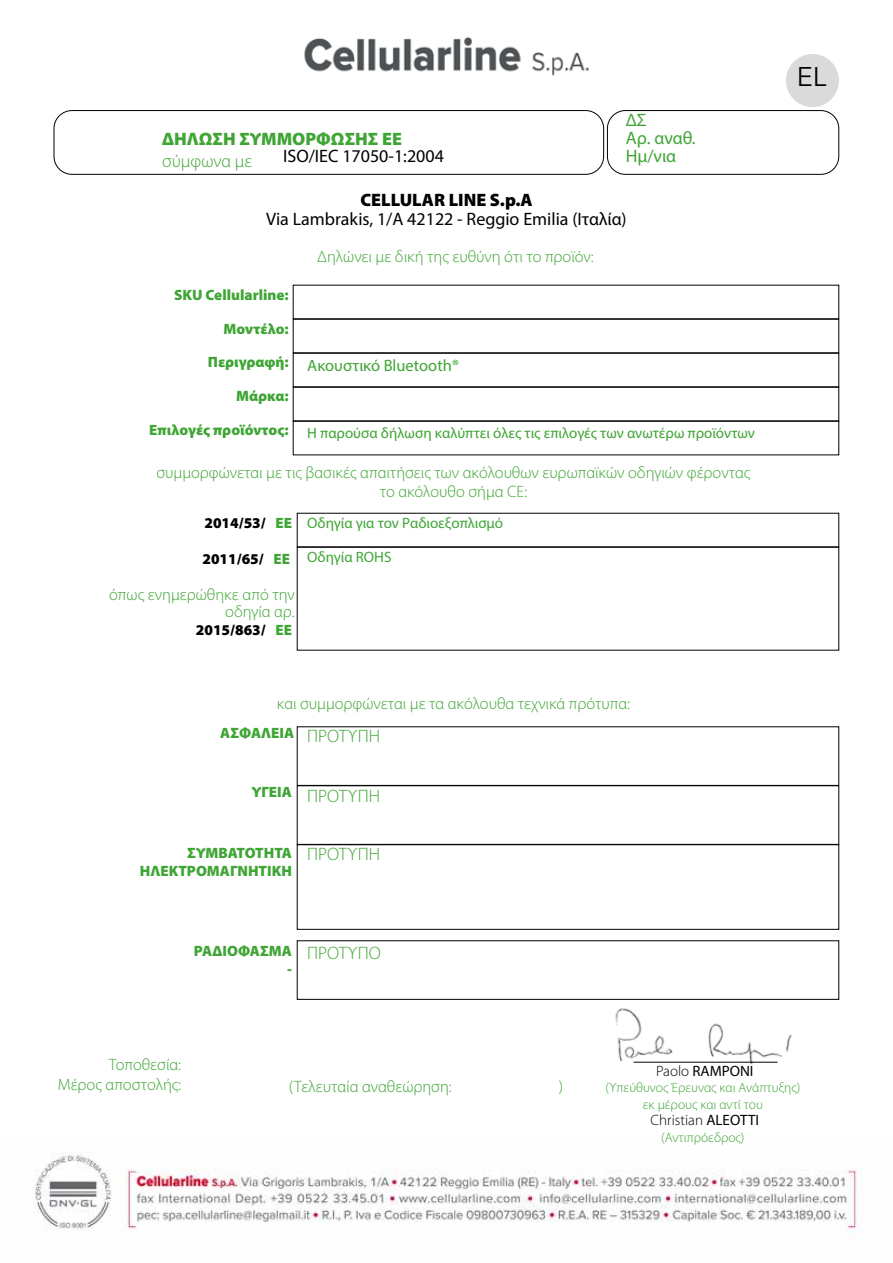
<style>
.page{position:relative;width:893px;height:1263px;background:#fff}
.page>*{position:absolute;margin:0;border:0;box-sizing:border-box;transform-origin:0 0}
.t1{font:27px "Avenir";color:#000}
.t2{font:18px "Myriad Pro";color:#000}
.t3{font:300 18px "Myriad Pro";color:#3fa535}
.t4{font:900 18px "Myriad Pro";color:#3fa535}
.t5{font:900 18px "Myriad Pro";color:#000}
.t6{font:18px/18px "Myriad Pro";color:#3fa535}
.t7{font:300 16.5px/19.5px "Myriad Pro";color:#3fa535;text-align:right}
.t8{font:16.5px "Myriad Pro";color:#3fa535}
.t9{font:900 15px/18px "Myriad Pro";color:#3fa535;text-align:right}
.t10{font:15px "Myriad Pro";color:#3fa535}
.t11{font:900 15px "Myriad Pro";color:#000}
.t12{font:300 15px "Myriad Pro";color:#000}
.t13{font:15px "Myriad Pro";color:#000}
.t14{font:300 13.5px/16.5px "Myriad Pro";color:#3fa535;text-align:center}
.s1{font-weight:300}
.s2{font-weight:400}
</style>
<div class="page">
<img style="left:53px;top:37px;width:787px;height:92px">
<img style="left:35px;top:1152px;width:827px;height:83px">
<div style="left:786px;top:54px;width:53px;height:53px;background:#dadada;border-radius:50%"></div>
<div style="left:54px;top:110px;width:550px;height:65px;border:1px solid #000;border-radius:18px"></div>
<img style="left:609px;top:999px;width:190px;height:66px">
<div style="left:607px;top:110px;width:232px;height:65px;border:1px solid #000;border-radius:18px"></div>
<div style="left:293px;top:285px;width:546px;height:34px;border:1px solid #000"></div>
<div style="left:293px;top:319px;width:546px;height:34px;border:1px solid #000"></div>
<div style="left:297px;top:547px;width:542px;height:103px;border:1px solid #000"></div>
<div style="left:293px;top:353px;width:546px;height:34px;border:1px solid #000"></div>
<div style="left:297px;top:785px;width:542px;height:59px;border:1px solid #000"></div>
<div style="left:297px;top:844px;width:542px;height:85px;border:1px solid #000"></div>
<div style="left:293px;top:387px;width:546px;height:34px;border:1px solid #000"></div>
<div style="left:293px;top:421px;width:546px;height:34px;border:1px solid #000"></div>
<hr style="left:634px;top:1062px;width:143px;height:1px;background:#000">
<p class="t6" style="left:626px;top:111px;width:71px">ΔΣ<br>Αρ. αναθ.<br>Ημ/νια</p>
<p class="t4" style="left:162px;top:129px;width:241px">∆ΗΛΩΣΗ ΣΥΜΜΟΡΦΩΣΗΣ ΕΕ</p>
<p class="t3" style="left:162px;top:151px;width:91px">σύμφωνα με</p>
<p class="t2" style="left:283px;top:145px;width:162px">ISO/IEC 17050-1:2004</p>
<p class="t5" style="left:360px;top:190px;width:174px">CELLULAR LINE S.p.A</p>
<p class="t2" style="left:266px;top:208px;width:362px">Via Lambrakis, 1/A 42122 - Reggio Emilia (Ιταλία)</p>
<p class="t7" style="left:317px;top:247px;width:278px">∆ηλώνει με δική της ευθύνη ότι το προϊόν:</p>
<p class="t9" style="left:174px;top:286px;width:116px">SKU Cellularline:</p>
<p class="t9" style="left:223px;top:320px;width:67px">Μοντέλο:</p>
<p class="t9" style="left:208px;top:353px;width:82px">Περιγραφή:</p>
<p class="t9" style="left:236px;top:387px;width:54px">Μάρκα:</p>
<p class="t9" style="left:149px;top:421px;width:141px">Επιλογές προϊόντος:</p>
<p class="t7" style="left:157px;top:463px;width:595px;text-align:center">συμμορφώνεται με τις βασικές απαιτήσεις των ακόλουθων ευρωπαϊκών οδηγιών φέροντας το ακόλουθο σήμα CE:</p>
<p class="t8" style="left:307px;top:355px;width:153px">Ακουστικό Bluetooth®</p>
<p class="t10" style="left:307px;top:424px;width:449px">Η παρούσα δήλωση καλύπτει όλες τις επιλογές των ανωτέρω προϊόντων</p>
<p class="t11" style="left:204px;top:514px;width:63px">2014/53/</p>
<p class="t9" style="left:275px;top:514px;width:18px">EE</p>
<p class="t11" style="left:202px;top:550px;width:63px">2011/65/</p>
<p class="t9" style="left:274px;top:550px;width:18px">EE</p>
<p class="t7" style="left:109px;top:587px;width:187px;line-height:16.5px">όπως ενημερώθηκε από την οδηγία αρ.</p>
<p class="t11" style="left:196px;top:621px;width:71px">2015/863/</p>
<p class="t9" style="left:275px;top:621px;width:18px">EE</p>
<p class="t10" style="left:307px;top:514px;width:197px">Οδηγία για τον Ραδιοεξοπλισμό</p>
<p class="t10" style="left:307px;top:548px;width:86px">Οδηγία ROHS</p>
<p class="t7" style="left:277px;top:694px;width:355px">και συμμορφώνεται με τα ακόλουθα τεχνικά πρότυπα:</p>
<p class="t9" style="left:220px;top:724px;width:75px">ΑΣΦΑΛΕΙΑ</p>
<p class="t3" style="left:307px;top:726px;width:74px">ΠΡΟΤΥΠΗ</p>
<p class="t9" style="left:252px;top:783px;width:42px">ΥΓΕΙΑ</p>
<p class="t3" style="left:307px;top:786px;width:74px">ΠΡΟΤΥΠΗ</p>
<p class="t9" style="left:140px;top:844px;width:154px">ΣΥΜΒΑΤΟΤΗΤΑ<br>ΗΛΕΚΤΡΟΜΑΓΝΗΤΙΚΗ</p>
<p class="t3" style="left:307px;top:844px;width:74px">ΠΡΟΤΥΠΗ</p>
<p class="t9" style="left:194px;top:942px;width:99px">ΡΑ∆ΙΟΦΑΣΜΑ -</p>
<p class="t3" style="left:307px;top:943px;width:75px">ΠΡΟΤΥΠO</p>
<h1 class="t1" style="left:797px;top:59px;width:31px">EL</h1>
<p class="t7" style="left:58px;top:1055px;width:125px">Τοποθεσία:<br>Μέρος αποστολής:</p>
<p class="t7" style="left:289px;top:1077px;width:164px">(Τελευταία αναθεώρηση:</p>
<p class="t7" style="left:559px;top:1077px;width:6px">)</p>
<p class="t13" style="left:656px;top:1061px;width:99px"><span class="s1">Paolo</span> RAMPONI</p>
<p class="t12" style="left:651px;top:1112px;width:110px">Christian <span class="s2">ALEOTTI</span></p>
<p class="t14" style="left:605px;top:1079px;width:196px">(Υπεύθυνος Έρευνας και Ανάπτυξης) εκ μέρους και αντί του</p>
<p class="t14" style="left:661px;top:1129px;width:85px">(Αντιπρόεδρος)</p>
</div>
